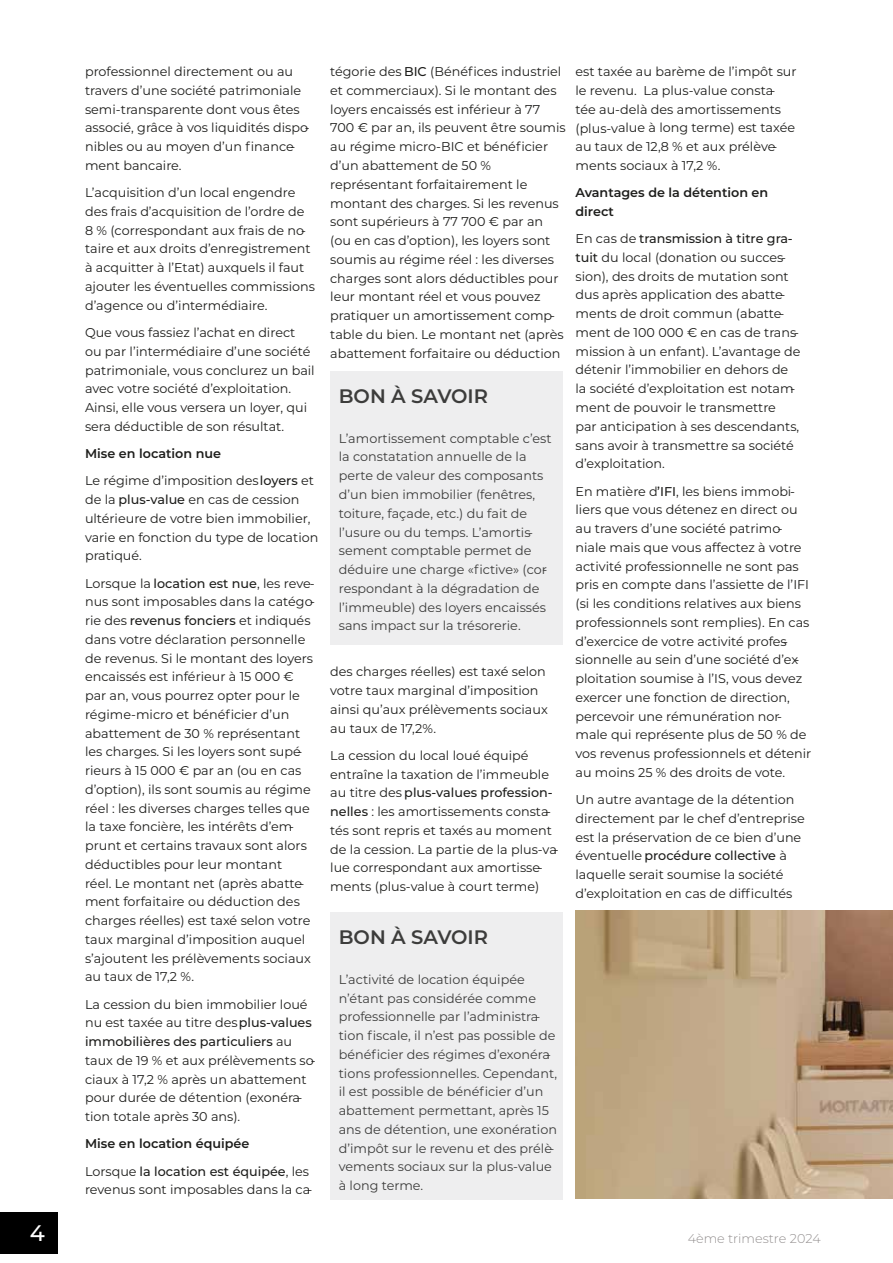
<style>
.page{position:relative;width:893px;height:1263px;background:#fff}
.page>*{position:absolute;margin:0;border:0;box-sizing:border-box;transform-origin:0 0}
.t1{font:500 22.5px "Montserrat";color:#fff}
.t2{font:600 19.5px "Montserrat";color:#3c3c3b}
.t3{font:12.75px/18.8px "Montserrat";color:#1d1d1b}
.t4{font:12.75px/18.8px "Montserrat";color:#3c3c3b}
.t5{font:600 12.75px/27.3px "Montserrat";color:#1d1d1b}
.t6{font:300 12.75px "Montserrat";color:#938f8f}
.s1{font-weight:600}
.s2{font-weight:500}
.s3{font-weight:400}
</style>
<div class="page">
<div style="left:0;top:1212px;width:57px;height:42px;background:#000"></div>
<div style="left:330px;top:371px;width:233px;height:273px;background:#eeeeef"></div>
<div style="left:330px;top:912px;width:233px;height:287px;background:#eeeeef"></div>
<img style="left:575px;top:910px;width:318px;height:288px">
<p class="t3" style="left:85px;top:62px;width:226px">professionnel directement ou au travers d’une société patrimoniale semi-transparente dont vous êtes associé, grâce à vos liquidités dispo&shy;nibles ou au moyen d’un finance&shy;ment bancaire.</p>
<p class="t3" style="left:85px;top:183px;width:231px">L’acquisition d’un local engendre des frais d’acquisition de l’ordre de 8 % (correspondant aux frais de no&shy;taire et aux droits d’enregistrement à acquitter à l’Etat) auxquels il faut ajouter les éventuelles commissions d’agence ou d’intermédiaire.</p>
<p class="t3" style="left:85px;top:323px;width:231px">Que vous fassiez l’achat en direct ou par l’intermédiaire d’une société patrimoniale, vous conclurez un bail avec votre société d’exploitation.<br>Ainsi, elle vous versera un loyer, qui sera déductible de son résultat.</p>
<p class="t3" style="left:85px;top:439px;width:230px;line-height:27.3px"><span class="s1">Mise en location nue<br></span>Le régime d’imposition des <span class="s2">loyers</span> et</p>
<p class="t3" style="left:85px;top:490px;width:235px">de la <span class="s2">plus-value</span> en cas de cession ultérieure de votre bien immobilier, varie en fonction du type de location pratiqué.</p>
<p class="t3" style="left:85px;top:573px;width:231px">Lorsque la <span class="s2">location est nue</span>, les reve&shy;nus sont imposables dans la catégo&shy;rie des <span class="s2">revenus fonciers</span> et indiqués dans votre déclaration personnelle de revenus. Si le montant des loyers encaissés est inférieur à 15 000 € par an, vous pourrez opter pour le régime-micro et bénéficier d’un abattement de 30 % représentant les charges. Si les loyers sont supé&shy;rieurs à 15 000 € par an (ou en cas d’option), ils sont soumis au régime réel : les diverses charges telles que la taxe foncière, les intérêts d’em&shy;prunt et certains travaux sont alors déductibles pour leur montant<br>réel. Le montant net (après abatte&shy;ment forfaitaire ou déduction des charges réelles) est taxé selon votre taux marginal d’imposition auquel s’ajoutent les prélèvements sociaux au taux de 17,2 %.</p>
<p class="t3" style="left:85px;top:994px;width:232px">La cession du bien immobilier loué nu est taxée au titre des <span class="s2">plus-values immobilières des particuliers</span> au taux de 19 % et aux prélèvements so&shy;ciaux à 17,2 % après un abattement pour durée de détention (exonéra&shy;tion totale après 30 ans).</p>
<p class="t5" style="left:85px;top:1129px;width:226px">Mise en location équipée<br><span class="s3">Lorsque</span> <span class="s2">la location est équipée</span><span class="s3">, les</span></p>
<p class="t3" style="left:85px;top:1180px;width:229px">revenus sont imposables dans la ca-</p>
<p class="t3" style="left:330px;top:62px;width:237px">tégorie des <span class="s2">BIC</span> (Bénéfices industriel et commerciaux). Si le montant des loyers encaissés est inférieur à 77<br>700 € par an, ils peuvent être soumis au régime micro-BIC et bénéficier d’un abattement de 50 % représentant forfaitairement le montant des charges. Si les revenus sont supérieurs à 77 700 € par an (ou en cas d’option), les loyers sont soumis au régime réel : les diverses charges sont alors déductibles pour leur montant réel et vous pouvez pratiquer un amortissement comp&shy;table du bien. Le montant net (après abattement forfaitaire ou déduction</p>
<h2 class="t2" style="left:339px;top:382px;width:151px">BON À SAVOIR</h2>
<p class="t4" style="left:339px;top:428px;width:214px">L’amortissement comptable c’est la constatation annuelle de la perte de valeur des composants d’un bien immobilier (fenêtres, toiture, façade, etc.) du fait de l’usure ou du temps. L’amortis&shy;sement comptable permet de déduire une charge «fictive» (cor&shy;respondant à la dégradation de l’immeuble) des loyers encaissés sans impact sur la trésorerie.</p>
<p class="t3" style="left:330px;top:662px;width:219px">des charges réelles) est taxé selon votre taux marginal d’imposition ainsi qu’aux prélèvements sociaux au taux de 17,2%.</p>
<p class="t3" style="left:330px;top:745px;width:230px">La cession du local loué équipé entraîne la taxation de l’immeuble au titre des <span class="s2">plus-values profession&shy;nelles</span> : les amortissements consta&shy;tés sont repris et taxés au moment de la cession. La partie de la plus-va&shy;lue correspondant aux amortisse&shy;ments (plus-value à court terme)</p>
<p class="t3" style="left:575px;top:62px;width:223px">est taxée au barème de l’impôt sur le revenu. La plus-value consta&shy;tée au-delà des amortissements (plus-value à long terme) est taxée au taux de 12,8 % et aux prélève&shy;ments sociaux à 17,2 %.</p>
<p class="t5" style="left:575px;top:183px;width:194px;line-height:18.8px">Avantages de la détention en direct</p>
<p class="t3" style="left:575px;top:229px;width:226px">En cas de <span class="s2">transmission à titre gra&shy;tuit</span> du local (donation ou succes&shy;sion), des droits de mutation sont dus après application des abatte&shy;ments de droit commun (abatte&shy;ment de 100 000 € en cas de trans&shy;mission à un enfant). L’avantage de détenir l’immobilier en dehors de la société d’exploitation est notam&shy;ment de pouvoir le transmettre<br>par anticipation à ses descendants, sans avoir à transmettre sa société d’exploitation.</p>
<p class="t3" style="left:575px;top:481px;width:237px">En matière d<span class="s2">’IFI</span>, les biens immobi&shy;liers que vous détenez en direct ou au travers d’une société patrimo&shy;niale mais que vous affectez à votre activité professionnelle ne sont pas pris en compte dans l’assiette de l’IFI (si les conditions relatives aux biens professionnels sont remplies). En cas d’exercice de votre activité profes&shy;sionnelle au sein d’une société d’ex&shy;ploitation soumise à l’IS, vous devez exercer une fonction de direction, percevoir une rémunération nor&shy;male qui représente plus de 50 % de vos revenus professionnels et détenir au moins 25 % des droits de vote.</p>
<p class="t3" style="left:575px;top:790px;width:231px">Un autre avantage de la détention directement par le chef d’entreprise est la préservation de ce bien d’une éventuelle <span class="s2">procédure collective</span> à laquelle serait soumise la société d’exploitation en cas de difficultés</p>
<h2 class="t2" style="left:339px;top:923px;width:151px">BON À SAVOIR</h2>
<p class="t4" style="left:339px;top:969px;width:220px">L’activité de location équipée n’étant pas considérée comme professionnelle par l’administra&shy;tion fiscale, il n’est pas possible de bénéficier des régimes d’exonéra&shy;tions professionnelles. Cependant, il est possible de bénéficier d’un abattement permettant, après 15 ans de détention, une exonération d’impôt sur le revenu et des prélè&shy;vements sociaux sur la plus-value à long terme.</p>
<h1 class="t1" style="left:30px;top:1217px;width:17px">4</h1>
<p class="t6" style="left:688px;top:1229px;width:135px">4ème trimestre 2024</p>
</div>
